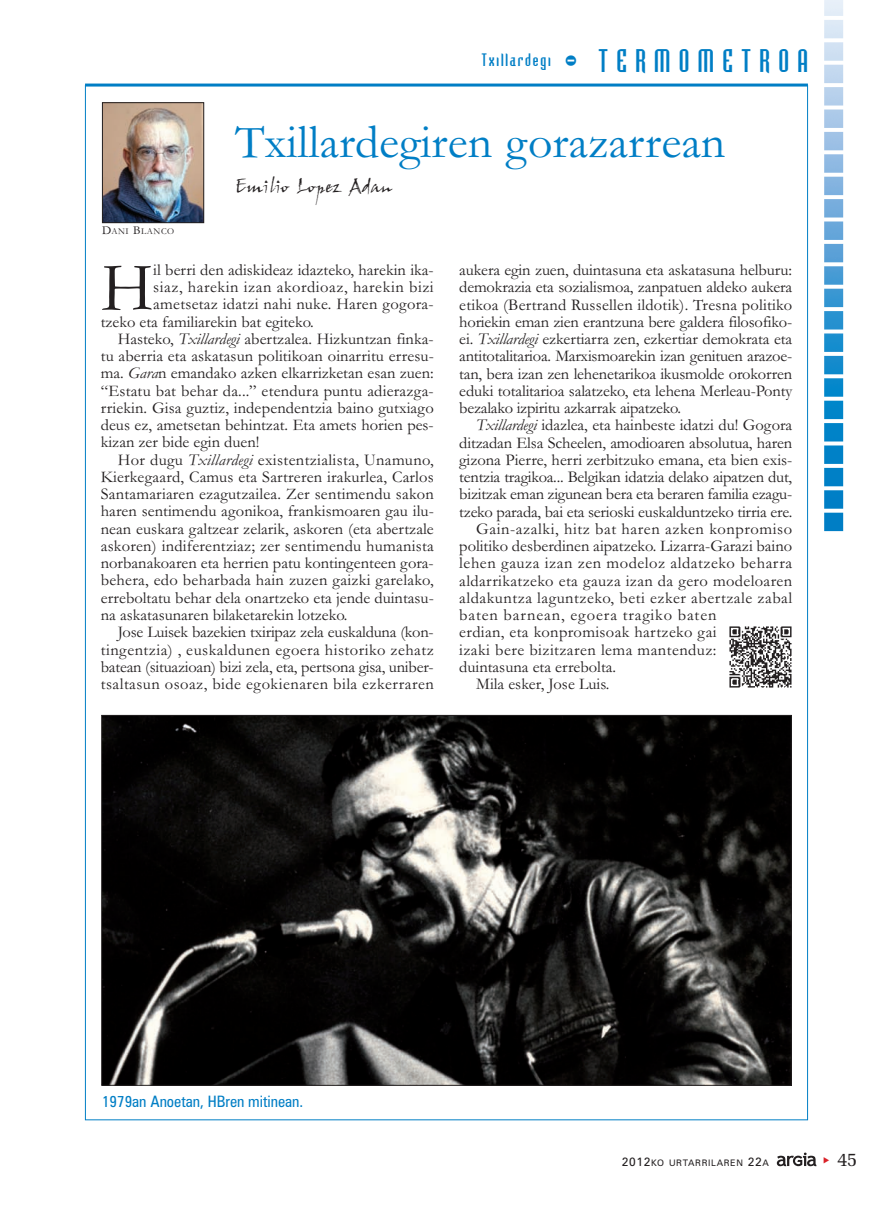
<style>
.page{position:relative;width:893px;height:1212px;background:#fff}
.page>*{position:absolute;margin:0;border:0;box-sizing:border-box;transform-origin:0 0}
.t1{font:69.15px "Garamond";color:#231f20}
.t2{font:48px "Garamond";color:#007ec5}
.t3{font:30px "Bodiac";letter-spacing:.275em;color:#007ec5}
.t4{font:19.5px "John Handy LET Plain 10";color:#231f20}
.t5{font:19.5px "Memoir";color:#231f20}
.t6{font:16.5px/17.2px "Garamond";letter-spacing:.005em;color:#231f20;text-align:justify}
.t7{font:16.5px "Garamond";letter-spacing:-.015em;color:#231f20}
.t8{font:16.5px "Garamond";letter-spacing:.03em;color:#231f20}
.t9{font:16.5px "Garamond";letter-spacing:.035em;color:#231f20}
.t10{font:16.5px "Garamond";letter-spacing:.025em;color:#231f20}
.t11{font:16.5px "Garamond";letter-spacing:.055em;color:#231f20}
.t12{font:16.5px "Bodiac";letter-spacing:.11em;color:#007ec5}
.t13{font:condensed 15.75px "Zurich BT";color:#007ec5}
.t14{font:9px "Zurich BT";letter-spacing:.075em;color:#231f20}
.t15{font:9px "Garamond";letter-spacing:.06em;color:#231f20}
.s1{font-size:12px}
.s2{font-style:italic}
</style>
<div class="page">
<svg style="left:777px;top:1152px;width:39px;height:14px"></svg>
<img style="left:824px;top:0;width:20px;height:532px">
<img style="left:729px;top:626px;width:63px;height:62px">
<img style="left:104px;top:104px;width:98px;height:117px">
<div style="left:102px;top:102px;width:102px;height:121px;border:1px solid #231f20"></div>
<hr style="left:85px;top:84px;width:723px;height:3px;background:#007ec5">
<img style="left:103px;top:717px;width:687px;height:367px">
<p class="t12" style="left:481px;top:53px;width:71px">Txillardegi</p>
<h3 class="t3" style="left:564px;top:49px;width:245px">- TERMOMETROA</h3>
<p class="t15" style="left:102px;top:228px;width:74px"><span class="s1">D</span>ANI <span class="s1">B</span>LANCO</p>
<h2 class="t2" style="left:235px;top:125px;width:492px">Txillardegiren gorazarrean</h2>
<p class="t4" style="left:235px;top:177px;width:159px">Emilio-Lopez-Adan</p>
<h1 class="t1" style="left:101px;top:264px;width:54px">H</h1>
<p class="t6" style="left:153px;top:263px;width:282px">il berri den adiskideaz idazteko, harekin ika-</p>
<p class="t9" style="left:153px;top:281px;width:282px">siaz, harekin izan akordioaz, harekin bizi</p>
<p class="t6" style="left:153px;top:297px;width:282px">ametsetaz idatzi nahi nuke. Haren gogora-</p>
<p class="t6" style="left:101px;top:315px;width:215px">tzeko eta familiarekin bat egiteko.</p>
<p class="t6" style="left:118px;top:332px;width:317px">Hasteko, <span class="s2">Txillardegi</span> abertzalea. Hizkuntzan finka-</p>
<p class="t6" style="left:101px;top:349px;width:335px">tu aberria eta askatasun politikoan oinarritu erresu-</p>
<p class="t6" style="left:101px;top:366px;width:334px">ma. <span class="s2">Gara</span>n emandako azken elkarrizketan esan zuen:</p>
<p class="t6" style="left:101px;top:384px;width:334px">“Estatu bat behar da...” etendura puntu adierazga-</p>
<p class="t6" style="left:101px;top:401px;width:334px">rriekin. Gisa guztiz, independentzia baino gutxiago</p>
<p class="t6" style="left:101px;top:418px;width:335px">deus ez, ametsetan behintzat. Eta amets horien pes-</p>
<p class="t6" style="left:101px;top:435px;width:160px">kizan zer bide egin duen!</p>
<p class="t6" style="left:118px;top:453px;width:317px">Hor dugu <span class="s2">Txillardegi</span> existentzialista, Unamuno,</p>
<p class="t6" style="left:101px;top:470px;width:335px">Kierkegaard, Camus eta Sartreren irakurlea, Carlos</p>
<p class="t6" style="left:101px;top:487px;width:334px">Santamariaren ezagutzailea. Zer sentimendu sakon</p>
<p class="t6" style="left:101px;top:504px;width:334px">haren sentimendu agonikoa, frankismoaren gau ilu-</p>
<p class="t6" style="left:101px;top:522px;width:335px">nean euskara galtzear zelarik, askoren (eta abertzale</p>
<p class="t6" style="left:101px;top:539px;width:334px">askoren) indiferentziaz; zer sentimendu humanista</p>
<p class="t6" style="left:101px;top:556px;width:334px">norbanakoaren eta herrien patu kontingenteen gora-</p>
<p class="t6" style="left:101px;top:573px;width:334px">behera, edo beharbada hain zuzen gaizki garelako,</p>
<p class="t6" style="left:101px;top:591px;width:335px">erreboltatu behar dela onartzeko eta jende duintasu-</p>
<p class="t6" style="left:101px;top:608px;width:248px">na askatasunaren bilaketarekin lotzeko.</p>
<p class="t7" style="left:118px;top:626px;width:317px">Jose Luisek bazekien txiripaz zela euskalduna (kon-</p>
<p class="t8" style="left:101px;top:644px;width:334px">tingentzia) , euskaldunen egoera historiko zehatz</p>
<p class="t7" style="left:101px;top:661px;width:334px">batean (situazioan) bizi zela, eta, pertsona gisa, uniber-</p>
<p class="t8" style="left:101px;top:678px;width:334px">tsaltasun osoaz, bide egokienaren bila ezkerraren</p>
<p class="t6" style="left:459px;top:263px;width:335px">aukera egin zuen, duintasuna eta askatasuna helburu: demokrazia eta sozialismoa, zanpatuen aldeko aukera etikoa (Bertrand Russellen ildotik). Tresna politiko horiekin eman zien erantzuna bere galdera filosofiko&shy;ei. <span class="s2">Txillardegi</span> ezkertiarra zen, ezkertiar demokrata eta antitotalitarioa. Marxismoarekin izan genituen arazoe&shy;tan, bera izan zen lehenetarikoa ikusmolde orokorren eduki totalitarioa salatzeko, eta lehena Merleau-Ponty bezalako izpiritu azkarrak aipatzeko.</p>
<p class="t6" style="left:476px;top:418px;width:317px"><span class="s2">Txillardegi</span> idazlea, eta hainbeste idatzi du! Gogora</p>
<p class="t6" style="left:459px;top:436px;width:334px">ditzadan Elsa Scheelen, amodioaren absolutua, haren</p>
<p class="t6" style="left:459px;top:453px;width:335px">gizona Pierre, herri zerbitzuko emana, eta bien exis-</p>
<p class="t7" style="left:459px;top:471px;width:334px">tentzia tragikoa... Belgikan idatzia delako aipatzen dut,</p>
<p class="t7" style="left:459px;top:488px;width:334px">bizitzak eman zigunean bera eta beraren familia ezagu-</p>
<p class="t7" style="left:459px;top:506px;width:335px">tzeko parada, bai eta serioski euskalduntzeko tirria ere.</p>
<p class="t9" style="left:476px;top:523px;width:317px">Gain-azalki, hitz bat haren azken konpromiso</p>
<p class="t6" style="left:459px;top:539px;width:334px">politiko desberdinen aipatzeko. Lizarra-Garazi baino</p>
<p class="t9" style="left:459px;top:557px;width:334px">lehen gauza izan zen modeloz aldatzeko beharra</p>
<p class="t6" style="left:459px;top:574px;width:334px">aldarrikatzeko eta gauza izan da gero modeloaren</p>
<p class="t8" style="left:459px;top:592px;width:334px">aldakuntza laguntzeko, beti ezker abertzale zabal</p>
<p class="t11" style="left:459px;top:609px;width:259px">baten barnean, egoera tragiko baten</p>
<p class="t6" style="left:459px;top:625px;width:259px">erdian, eta konpromisoak hartzeko gai</p>
<p class="t10" style="left:459px;top:644px;width:259px">izaki bere bizitzaren lema mantenduz:</p>
<p class="t6" style="left:459px;top:660px;width:158px">duintasuna eta errebolta.</p>
<p class="t6" style="left:476px;top:677px;width:135px">Mila esker, Jose Luis.</p>
<p class="t13" style="left:102px;top:1096px;width:203px">1979an Anoetan, HBren mitinean.</p>
<p class="t14" style="left:622px;top:1160px;width:149px"><span class="s1">2012</span>KO URTARRILAREN <span class="s1">22</span>A</p>
<p class="t5" style="left:837px;top:1151px;width:22px">45</p>
</div>
